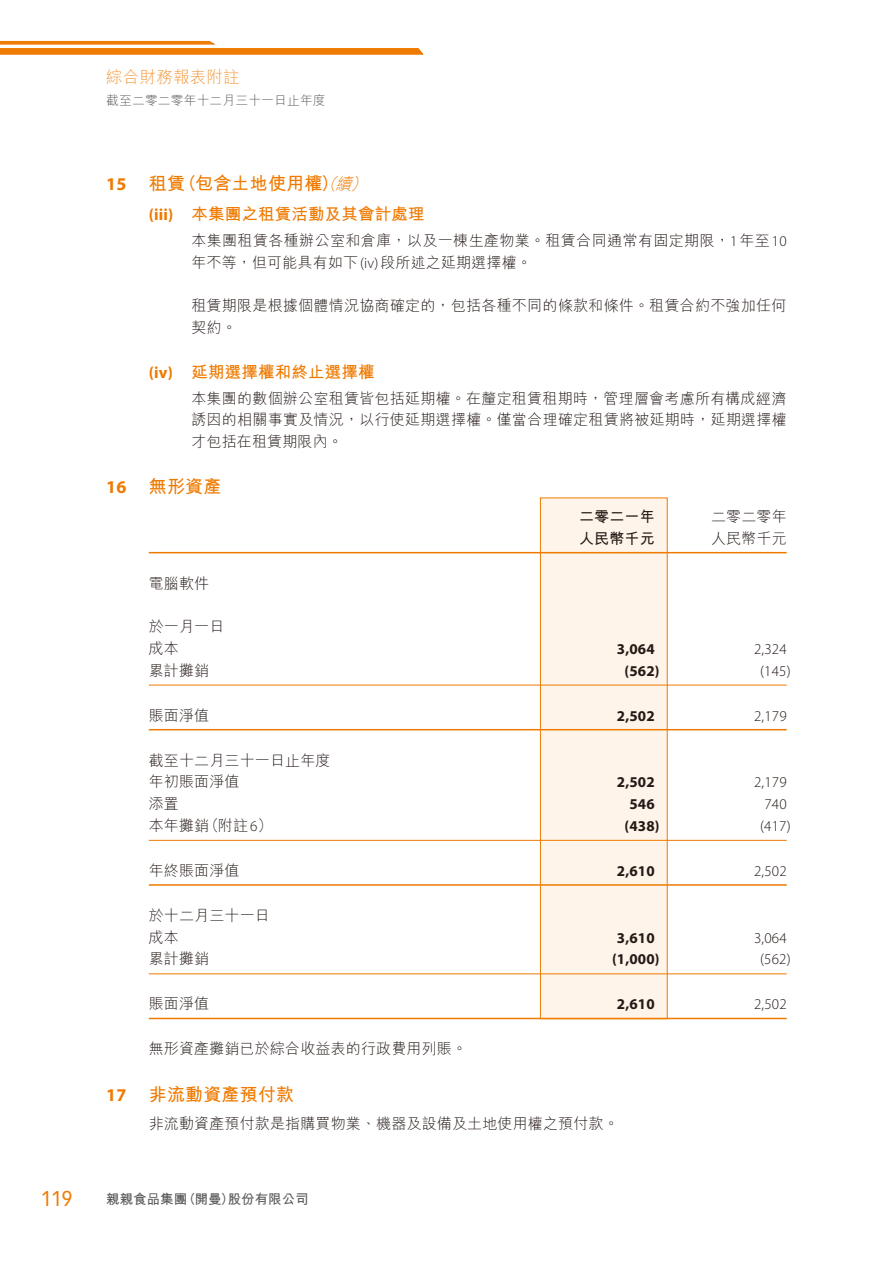
<style>
.page{position:relative;width:893px;height:1263px;background:#fff}
.page>*{position:absolute;margin:0;border:0;box-sizing:border-box;transform-origin:0 0}
.t1{font:21px "Vectora LT Std";color:#ef7a00;scale:.9 1}
.t2{font:700 18px "M Hei HK";letter-spacing:.01em;color:#ef7a00}
.t3{font:700 18px "Myriad Pro";color:#ef7a00}
.t4{font:700 16.5px "M Hei HK";letter-spacing:.01em;color:#ef7a00}
.t5{font:700 16.5px "Myriad Pro";color:#ef7a00}
.t6{font:300 16.5px "M Hei HK";letter-spacing:.015em;color:#f3973a}
.t7{font:italic 300 16.5px "M Hei HK";color:#ef7a00}
.t8{font:300 15px/21.8px "M Hei HK";letter-spacing:.01em;color:#231916}
.t9{font:300 15px/21.8px "M Hei HK";letter-spacing:.03em;color:#231916}
.t10{font:700 15px "Myriad Pro";letter-spacing:.01em;color:#231916}
.t11{font:300 15px "Myriad Pro";letter-spacing:.01em;color:#231916}
.t12{font:700 15px "M Hei HK";letter-spacing:.01em;color:#231916}
.t13{font:700 13.5px "M Hei HK";color:#595857}
.t14{font:300 12.75px "M Hei HK";letter-spacing:.015em;color:#595857}
.s1{font-weight:300;font-style:italic;font-size:16.5px}
.s2{font-family:"Myriad Pro"}
</style>
<div class="page">
<svg style="left:0;top:41px;width:423px;height:13px"></svg>
<div style="left:540px;top:497px;width:128px;height:522px;background:#fef4e9;border:1px solid #ef7a00"></div>
<hr style="left:149px;top:552px;width:638px;height:1px;background:#ef7a00">
<hr style="left:149px;top:685px;width:638px;height:1px;background:#ef7a00">
<hr style="left:149px;top:729px;width:638px;height:1px;background:#ef7a00">
<hr style="left:149px;top:840px;width:638px;height:1px;background:#ef7a00">
<hr style="left:149px;top:884px;width:638px;height:2px;background:#ef7a00">
<hr style="left:149px;top:973px;width:638px;height:1px;background:#ef7a00">
<hr style="left:149px;top:1018px;width:638px;height:1px;background:#ef7a00">
<h1 class="t1" style="left:41px;top:1186px;width:37px">119</h1>
<p class="t6" style="left:106px;top:68px;width:135px">綜合財務報表附註</p>
<p class="t14" style="left:106px;top:94px;width:221px">截至二零二零年十二月三十一日止年度</p>
<p class="t3" style="left:106px;top:173px;width:22px">15</p>
<p class="t3" style="left:106px;top:475px;width:22px">16</p>
<p class="t3" style="left:106px;top:1083px;width:22px">17</p>
<p class="t2" style="left:179px;top:171px;width:163px">（包含土地使用權）<span class="s1">（</span></p>
<p class="t2" style="left:149px;top:171px;width:38px">租賃</p>
<p class="t7" style="left:335px;top:176px;width:22px">續</p>
<p class="t7" style="left:350px;top:176px;width:22px">(</p>
<p class="t5" style="left:149px;top:204px;width:26px">(iii)</p>
<p class="t5" style="left:149px;top:361px;width:26px">(iv)</p>
<p class="t4" style="left:191px;top:202px;width:235px">本集團之租賃活動及其會計處理</p>
<p class="t9" style="left:191px;top:229px;width:597px">本集團租賃各種辦公室和倉庫，以及一棟生產物業。租賃合同通常有固定期限，<span class="s2">1</span>年至<span class="s2">10</span>年不等，但可能具有如下 <span class="s2">i v( )</span>段所述之延期選擇權。</p>
<p class="t8" style="left:191px;top:295px;width:597px">租賃期限是根據個體情況協商確定的，包括各種不同的條款和條件。租賃合約不強加任何契約。</p>
<p class="t4" style="left:191px;top:360px;width:185px">延期選擇權和終止選擇權</p>
<p class="t8" style="left:191px;top:387px;width:597px;text-align:justify">本集團的數個辦公室租賃皆包括延期權。在釐定租賃租期時，管理層會考慮所有構成經濟誘因的相關事實及情況，以行使延期選擇權。僅當合理確定租賃將被延期時，延期選擇權才包括在租賃期限內。</p>
<p class="t2" style="left:149px;top:473px;width:74px">無形資產</p>
<p class="t12" style="left:579px;top:505px;width:77px">二零二一年</p>
<p class="t8" style="left:711px;top:505px;width:77px">二零二零年</p>
<p class="t12" style="left:579px;top:527px;width:77px">人民幣千元</p>
<p class="t8" style="left:711px;top:527px;width:77px">人民幣千元</p>
<p class="t8" style="left:149px;top:572px;width:62px">電腦軟件</p>
<p class="t8" style="left:149px;top:615px;width:77px">於一月一日</p>
<p class="t8" style="left:149px;top:637px;width:32px">成本</p>
<p class="t10" style="left:617px;top:639px;width:39px">3,064</p>
<p class="t11" style="left:754px;top:640px;width:34px">2,324</p>
<p class="t8" style="left:149px;top:659px;width:62px">累計攤銷</p>
<p class="t10" style="left:625px;top:661px;width:36px">)562(</p>
<p class="t11" style="left:760px;top:661px;width:32px">)145(</p>
<p class="t8" style="left:149px;top:704px;width:62px">賬面淨值</p>
<p class="t8" style="left:149px;top:749px;width:183px">截至十二月三十一日止年度</p>
<p class="t10" style="left:617px;top:706px;width:39px">2,502</p>
<p class="t11" style="left:754px;top:706px;width:34px">2,179</p>
<p class="t8" style="left:149px;top:771px;width:92px">年初賬面淨值</p>
<p class="t10" style="left:617px;top:772px;width:39px">2,502</p>
<p class="t11" style="left:754px;top:773px;width:34px">2,179</p>
<p class="t8" style="left:149px;top:792px;width:32px">添置</p>
<p class="t10" style="left:629px;top:794px;width:27px">546</p>
<p class="t11" style="left:764px;top:795px;width:24px">740</p>
<p class="t8" style="left:204px;top:814px;width:70px">（附註 (<span class="s2">6</span></p>
<p class="t8" style="left:149px;top:814px;width:62px">本年攤銷</p>
<p class="t10" style="left:625px;top:816px;width:36px">)438(</p>
<p class="t11" style="left:760px;top:817px;width:32px">)417(</p>
<p class="t8" style="left:149px;top:859px;width:92px">年終賬面淨值</p>
<p class="t8" style="left:149px;top:904px;width:123px">於十二月三十一日</p>
<p class="t10" style="left:617px;top:861px;width:39px">2,610</p>
<p class="t11" style="left:754px;top:862px;width:34px">2,502</p>
<p class="t8" style="left:149px;top:926px;width:32px">成本</p>
<p class="t10" style="left:617px;top:928px;width:39px">3,610</p>
<p class="t11" style="left:754px;top:928px;width:34px">3,064</p>
<p class="t8" style="left:149px;top:948px;width:62px">累計攤銷</p>
<p class="t10" style="left:612px;top:949px;width:49px">)1,000(</p>
<p class="t11" style="left:760px;top:950px;width:32px">)562(</p>
<p class="t8" style="left:149px;top:993px;width:62px">賬面淨值</p>
<p class="t8" style="left:149px;top:1038px;width:320px">無形資產攤銷已於綜合收益表的行政費用列賬。</p>
<p class="t2" style="left:149px;top:1081px;width:147px">非流動資產預付款</p>
<p class="t10" style="left:617px;top:994px;width:39px">2,610</p>
<p class="t11" style="left:754px;top:995px;width:34px">2,502</p>
<p class="t8" style="left:149px;top:1112px;width:471px">非流動資產預付款是指購買物業、機器及設備及土地使用權之預付款。</p>
<p class="t13" style="left:106px;top:1189px;width:82px">親親食品集團</p>
<p class="t13" style="left:183px;top:1189px;width:128px">（開曼股份有限公司</p>
<p class="t13" style="left:220px;top:1189px;width:15px">）</p>
</div>
